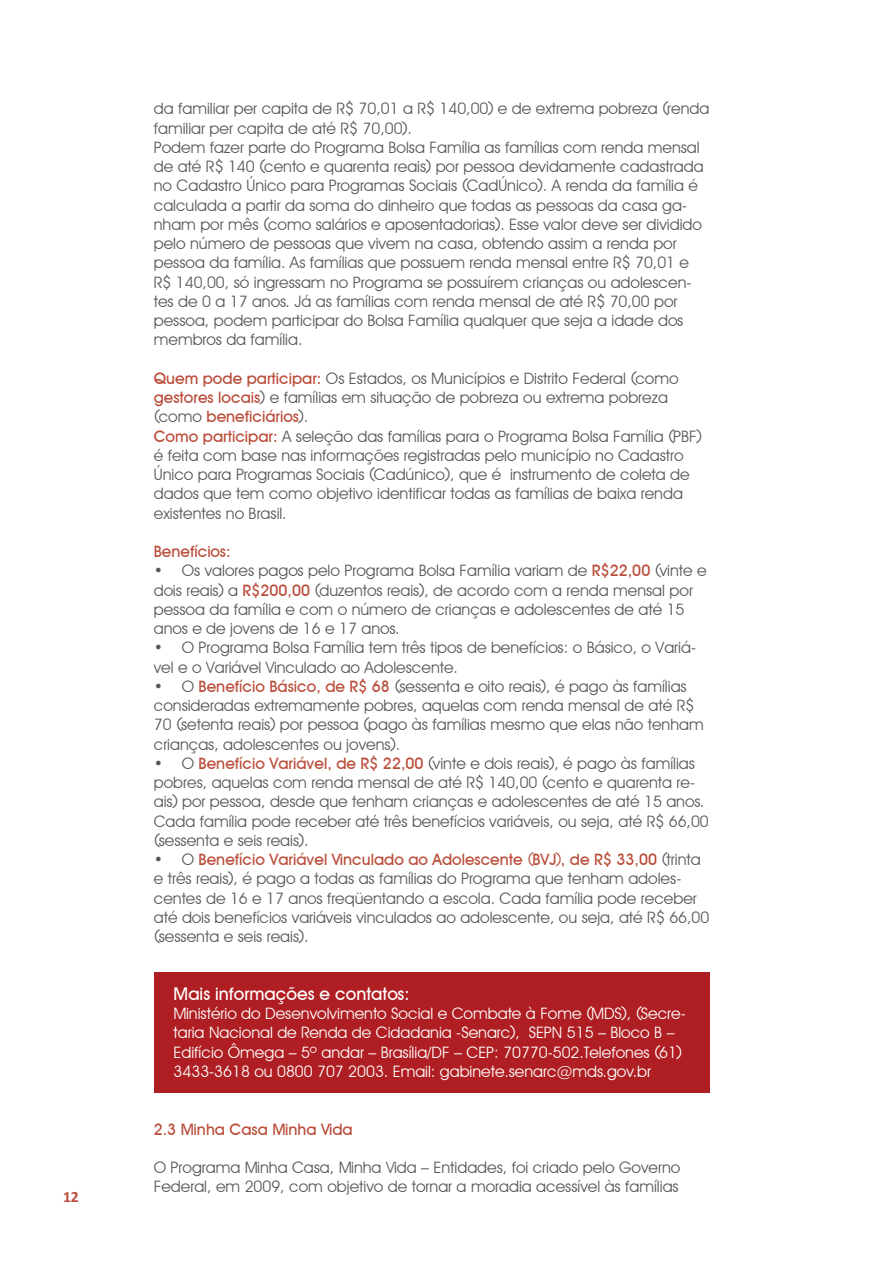
<style>
.page{position:relative;width:893px;height:1265px;background:#fff}
.page>*{position:absolute;margin:0;border:0;box-sizing:border-box;transform-origin:0 0}
.box_título{font:700 17.5px "Decker";color:#fff}
.geral{font:15.75px/19.2px "Decker";color:#57585a}
.box{font:15.75px/19.2px "Decker";color:#fff}
.geral-2{font:700 15.75px "Decker";color:#ba4d3a}
.geral-3{font:700 15.75px "Calibri";color:#ba4d3a}
.s1{font-weight:700;color:#ba4d3a}
</style>
<div class="page">
<div style="left:154px;top:972px;width:555px;height:121px;background:#af1e22"></div>
<p class="geral-3" style="left:63px;top:1187px;width:17px">12</p>
<p class="geral" style="left:154px;top:99px;width:557px">da familiar per capita de R$ 70,01 a R$ 140,00) e de extrema pobreza (renda familiar per capita de até R$ 70,00).</p>
<p class="geral" style="left:154px;top:138px;width:551px">Podem fazer parte do Programa Bolsa Família as famílias com renda mensal de até R$ 140 (cento e quarenta reais) por pessoa devidamente cadastrada no Cadastro Único para Programas Sociais (CadÚnico). A renda da família é calculada a partir da soma do dinheiro que todas as pessoas da casa ga&shy;nham por mês (como salários e aposentadorias). Esse valor deve ser dividido pelo número de pessoas que vivem na casa, obtendo assim a renda por pessoa da família. As famílias que possuem renda mensal entre R$ 70,01 e R$ 140,00, só ingressam no Programa se possuírem crianças ou adolescen&shy;tes de 0 a 17 anos. Já as famílias com renda mensal de até R$ 70,00 por pessoa, podem participar do Bolsa Família qualquer que seja a idade dos membros da família.</p>
<p class="geral" style="left:154px;top:369px;width:526px"><span class="s1">Quem pode participar:</span> Os Estados, os Municípios e Distrito Federal (como <span class="s1">gestores locais</span>) e famílias em situação de pobreza ou extrema pobreza (como <span class="s1">beneficiários</span>).</p>
<p class="geral" style="left:154px;top:426px;width:549px"><span class="s1">Como participar:</span> A seleção das famílias para o Programa Bolsa Família (PBF) é feita com base nas informações registradas pelo município no Cadastro Único para Programas Sociais (Cadúnico), que é instrumento de coleta de dados que tem como objetivo identificar todas as famílias de baixa renda existentes no Brasil.</p>
<p class="geral-2" style="left:154px;top:542px;width:78px">Benefícios:</p>
<p class="geral" style="left:154px;top:561px;width:554px">• Os valores pagos pelo Programa Bolsa Família variam de <span class="s1">R$22,00</span> (vinte e dois reais) a <span class="s1">R$200,00</span> (duzentos reais), de acordo com a renda mensal por pessoa da família e com o número de crianças e adolescentes de até 15 anos e de jovens de 16 e 17 anos.</p>
<p class="geral" style="left:154px;top:638px;width:544px">• O Programa Bolsa Família tem três tipos de benefícios: o Básico, o Variá&shy;vel e o Variável Vinculado ao Adolescente.</p>
<p class="geral" style="left:154px;top:677px;width:551px">• O <span class="s1">Benefício Básico, de R$ 68</span> (sessenta e oito reais), é pago às famílias consideradas extremamente pobres, aquelas com renda mensal de até R$ 70 (setenta reais) por pessoa (pago às famílias mesmo que elas não tenham crianças, adolescentes ou jovens).</p>
<p class="geral" style="left:154px;top:754px;width:556px">• O <span class="s1">Benefício Variável, de R$ 22,00</span> (vinte e dois reais), é pago às famílias pobres, aquelas com renda mensal de até R$ 140,00 (cento e quarenta re&shy;ais) por pessoa, desde que tenham crianças e adolescentes de até 15 anos.<br>Cada família pode receber até três benefícios variáveis, ou seja, até R$ 66,00 (sessenta e seis reais).</p>
<p class="geral" style="left:154px;top:850px;width:557px">• O <span class="s1">Benefício Variável Vinculado ao Adolescente (BVJ), de R$ 33,00</span> (trinta e três reais), é pago a todas as famílias do Programa que tenham adoles&shy;centes de 16 e 17 anos freqüentando a escola. Cada família pode receber até dois benefícios variáveis vinculados ao adolescente, ou seja, até R$ 66,00 (sessenta e seis reais).</p>
<p class="box_título" style="left:174px;top:983px;width:237px">Mais informações e contatos:</p>
<p class="box" style="left:174px;top:1004px;width:514px">Ministério do Desenvolvimento Social e Combate à Fome (MDS), (Secre&shy;taria Nacional de Renda de Cidadania -Senarc), SEPN 515 – Bloco B – Edifício Ômega – 5º andar – Brasília/DF – CEP: 70770-502.Telefones (61)<br>3433-3618 ou 0800 707 2003. Email: gabinete.senarc@mds.gov.br</p>
<p class="geral-2" style="left:154px;top:1119px;width:200px">2.3 Minha Casa Minha Vida</p>
<p class="geral" style="left:154px;top:1158px;width:528px">O Programa Minha Casa, Minha Vida – Entidades, foi criado pelo Governo<br>Federal, em 2009, com objetivo de tornar a moradia acessível às famílias</p>
</div>
